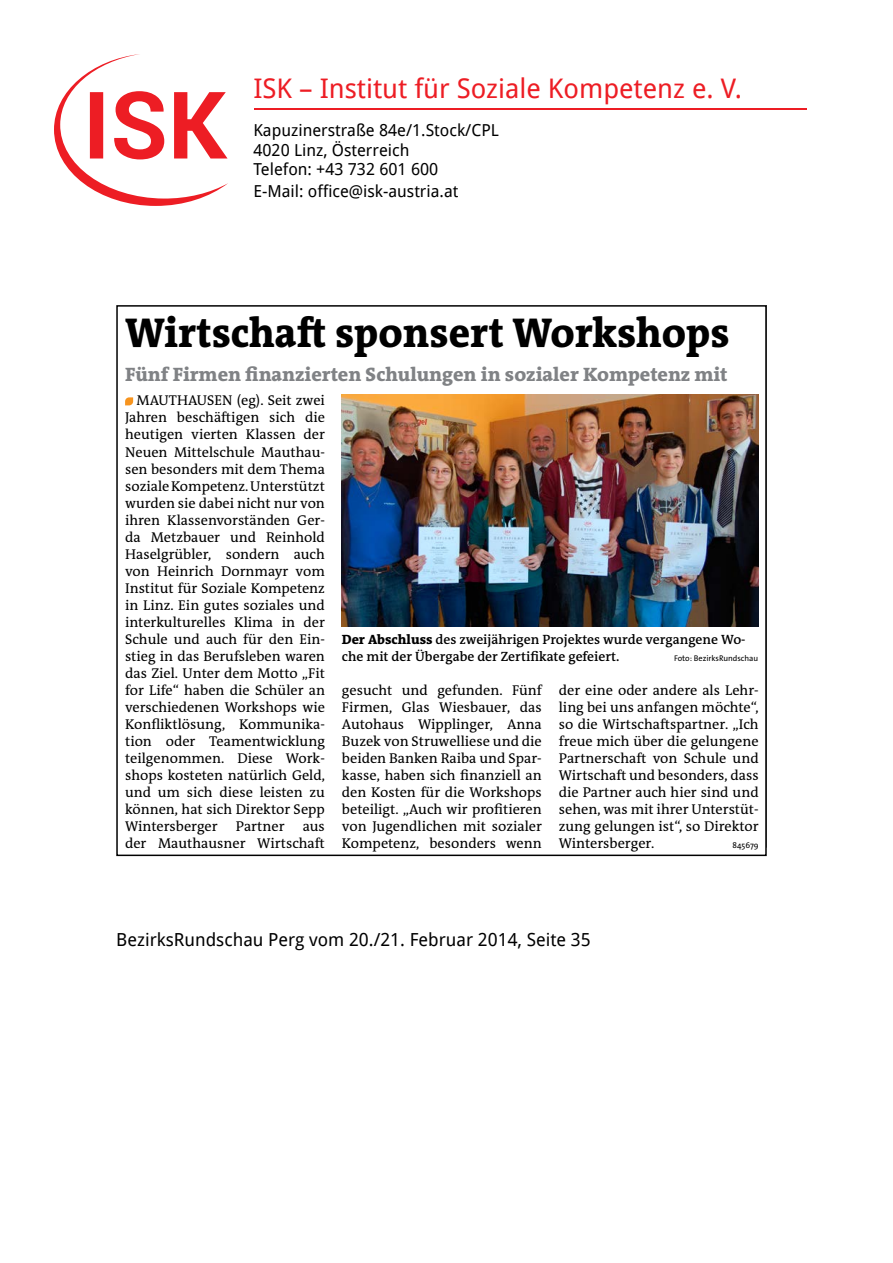
<style>
.page{position:relative;width:893px;height:1263px;background:#fff}
.page>*{position:absolute;margin:0;border:0;box-sizing:border-box;transform-origin:0 0}
.t1{font:800 42px "The RM Antiqua";color:#000;scale:.95 1}
.t2{font:27px "Droid Sans";color:#ed1d24}
.t3{font:800 19.5px "The RM Antiqua";color:#808285}
.t4{font:18px "Droid Sans";color:#000}
.t5{font:16.5px/19.8px "Droid Sans";color:#000}
.t6{font:14.25px/17px "The RM Antiqua";color:#000;text-align:justify}
.t7{font:600 13.5px/17px "The RM Antiqua";color:#000}
.t8{font:8.25px "The Sans Os F";color:#000}
.s1{font-weight:800}
</style>
<div class="page">
<svg style="left:54px;top:54px;width:174px;height:152px"></svg>
<hr style="left:254px;top:108px;width:552px;height:1px;background:#ed1d24">
<img style="left:342px;top:395px;width:417px;height:232px">
<svg style="left:125px;top:397px;width:8px;height:8px"></svg>
<div style="left:116px;top:305px;width:651px;height:551px;border:2px solid #000"></div>
<h2 class="t2" style="left:253px;top:70px;width:490px">ISK – Institut für Soziale Kompetenz e. V.</h2>
<p class="t5" style="left:253px;top:119px;width:247px">Kapuzinerstraße 84e/1.Stock/CPL<br>4020 Linz, Österreich<br>Telefon: +43 732 601 600</p>
<p class="t5" style="left:253px;top:181px;width:206px">E-Mail: office@isk-austria.at</p>
<p class="t6" style="left:342px;top:188px;width:201px">Als Käufer tritt nun eine Grup-</p>
<h1 class="t1" style="left:125px;top:306px;width:638px">Wirtschaft sponsert Workshops</h1>
<h3 class="t3" style="left:125px;top:362px;width:604px">Fünf Firmen finanzierten Schulungen in sozialer Kompetenz mit</h3>
<p class="t6" style="left:125px;top:392px;width:201px;text-indent:11px">MAUTHAUSEN (eg). Seit zwei Jahren beschäftigen sich die heutigen vierten Klassen der Neuen Mittelschule Mauthau&shy;sen besonders mit dem Thema soziale Kompetenz. Unterstützt wurden sie dabei nicht nur von ihren Klassenvorständen Ger&shy;da Metzbauer und Reinhold Haselgrübler, sondern auch von Heinrich Dornmayr vom Institut für Soziale Kompetenz in Linz. Ein gutes soziales und interkulturelles Klima in der Schule und auch für den Ein&shy;stieg in das Berufsleben waren das Ziel. Unter dem Motto „Fit for Life“ haben die Schüler an verschiedenen Workshops wie Konfliktlösung, Kommunika&shy;tion oder Teamentwicklung teilgenommen. Diese Work&shy;shops kosteten natürlich Geld, und um sich diese leisten zu können, hat sich Direktor Sepp Wintersberger</p>
<p class="t6" style="left:236px;top:818px;width:50px">Partner</p>
<p class="t6" style="left:125px;top:818px;width:201px;text-align:right">aus<br>der Mauthausner Wirtschaft</p>
<p class="t7" style="left:342px;top:631px;width:405px"><span class="s1">Der Abschluss</span> des zweijährigen Projektes wurde vergangene Wo&shy;che mit der Übergabe der Zertifikate gefeiert.</p>
<p class="t8" style="left:674px;top:652px;width:86px">Foto: BezirksRundschau</p>
<p class="t6" style="left:342px;top:682px;width:201px">gesucht und gefunden. Fünf Firmen, Glas Wiesbauer, das Autohaus Wipplinger, Anna Buzek von Struwelliese und die beiden Banken Raiba und Spar&shy;kasse, haben sich finanziell an den Kosten für die Workshops beteiligt. „Auch wir profitieren von Jugendlichen mit sozialer Kompetenz, besonders wenn</p>
<p class="t6" style="left:559px;top:682px;width:201px">der eine oder andere als Lehr&shy;ling bei uns anfangen möchte“, so die Wirtschaftspartner. „Ich freue mich über die gelungene Partnerschaft von Schule und Wirtschaft und besonders, dass die Partner auch hier sind und sehen, was mit ihrer Unterstüt&shy;zung gelungen ist“, so Direktor Wintersberger.</p>
<p class="t8" style="left:732px;top:840px;width:28px">845679</p>
<p class="t4" style="left:116px;top:927px;width:476px">BezirksRundschau Perg vom 20./21. Februar 2014, Seite 35</p>
</div>
